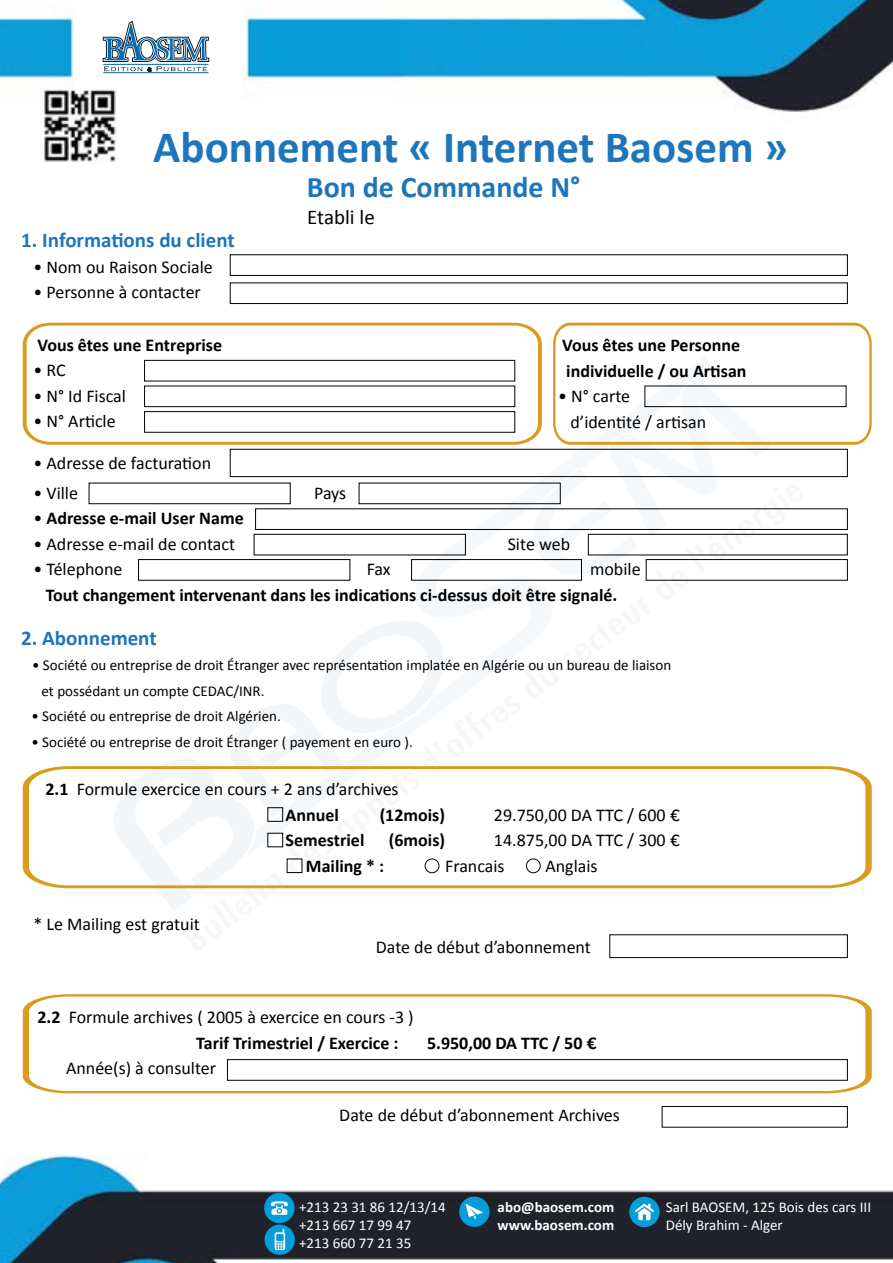
<style>
.page{position:relative;width:893px;height:1263px;background:#fff}
.page>*{position:absolute;margin:0;border:0;box-sizing:border-box;transform-origin:0 0}
.t1{font:700 45px "Calibri";color:#1d75bb}
.t2{font:700 30px "Calibri";color:#1d75bb}
.t3{font:700 21px "Calibri";color:#1d75bb}
.t4{font:21px "Calibri";color:#000}
.t5{font:18px/25.5px "Calibri";color:#000}
.t6{font:700 18px/25.5px "Calibri";color:#000}
.t7{font:15px/25.5px "Calibri";color:#000}
.t8{font:15px/18px "Calibri";color:#fff}
.t9{font:700 15px/18px "Calibri";color:#fff}
.s1{font-weight:400}
.s2{font-weight:700}
</style>
<div class="page">
<img style="left:0;top:0;width:893px;height:1263px">
<svg style="left:114px;top:618px;width:332px;height:293px"></svg>
<svg style="left:242px;top:445px;width:472px;height:321px"></svg>
<div style="left:230px;top:254px;width:618px;height:22px;border:1px solid #000"></div>
<div style="left:230px;top:449px;width:618px;height:28px;border:1px solid #000"></div>
<div style="left:230px;top:282px;width:618px;height:22px;border:1px solid #000"></div>
<div style="left:89px;top:483px;width:202px;height:21px;border:1px solid #000"></div>
<div style="left:255px;top:508px;width:593px;height:22px;border:1px solid #000"></div>
<div style="left:254px;top:534px;width:212px;height:21px;border:1px solid #000"></div>
<div style="left:138px;top:559px;width:212px;height:22px;border:1px solid #000"></div>
<div style="left:411px;top:559px;width:171px;height:22px;border:1px solid #000"></div>
<div style="left:609px;top:934px;width:239px;height:24px;border:1px solid #000"></div>
<div style="left:662px;top:1106px;width:186px;height:21px;border:1px solid #000"></div>
<div style="left:359px;top:483px;width:202px;height:21px;border:1px solid #000"></div>
<svg style="left:23px;top:323px;width:509px;height:122px"></svg>
<svg style="left:23px;top:766px;width:849px;height:122px"></svg>
<svg style="left:23px;top:994px;width:849px;height:99px"></svg>
<svg style="left:532px;top:323px;width:340px;height:252px"></svg>
<div style="left:425px;top:858px;width:14px;height:15px;border:1px solid #000;border-radius:50%"></div>
<div style="left:526px;top:858px;width:15px;height:15px;border:1px solid #000;border-radius:50%"></div>
<div style="left:287px;top:858px;width:15px;height:15px;border:1px solid #000"></div>
<div style="left:267px;top:833px;width:16px;height:14px;border:1px solid #000"></div>
<div style="left:267px;top:807px;width:16px;height:15px;border:1px solid #000"></div>
<div style="left:629px;top:1197px;width:31px;height:30px;background:#079dd9;border-radius:50%"></div>
<svg style="left:635px;top:1203px;width:19px;height:17px"></svg>
<div style="left:459px;top:1196px;width:31px;height:31px;background:#079dd9;border-radius:50%"></div>
<svg style="left:465px;top:1204px;width:18px;height:16px"></svg>
<div style="left:264px;top:1193px;width:31px;height:30px;background:#079dd9;border-radius:50%"></div>
<svg style="left:271px;top:1201px;width:17px;height:14px"></svg>
<div style="left:265px;top:1224px;width:30px;height:31px;background:#079dd9;border-radius:50%"></div>
<svg style="left:275px;top:1229px;width:10px;height:21px"></svg>
<img style="left:41px;top:88px;width:76px;height:74px">
<svg style="left:103px;top:15px;width:106px;height:69px"></svg>
<hr style="left:103px;top:72px;width:105px;height:1px;background:#036bb2">
<h1 class="t1" style="left:153px;top:115px;width:636px">Abonnement « Internet Baosem »</h1>
<h2 class="t2" style="left:307px;top:166px;width:275px">Bon de Commande N°</h2>
<p class="t4" style="left:307px;top:203px;width:69px">Etabli le</p>
<p class="t3" style="left:21px;top:225px;width:215px">1. Informations du client</p>
<p class="t5" style="left:33px;top:253px;width:181px">• Nom ou Raison Sociale</p>
<p class="t5" style="left:33px;top:279px;width:169px">• Personne à contacter</p>
<p class="t6" style="left:38px;top:332px;width:186px">Vous êtes une Entreprise</p>
<p class="t5" style="left:33px;top:357px;width:34px">• RC</p>
<p class="t5" style="left:33px;top:383px;width:94px">• N° Id Fiscal</p>
<p class="t5" style="left:33px;top:408px;width:84px">• N° Article</p>
<p class="t6" style="left:562px;top:332px;width:186px">Vous êtes une Personne individuelle / ou Artisan</p>
<p class="t5" style="left:570px;top:383px;width:137px;text-indent:-12px">• N° carte<br>d’identité / artisan</p>
<p class="t5" style="left:33px;top:450px;width:179px">• Adresse de facturation</p>
<p class="t5" style="left:33px;top:480px;width:46px">• Ville</p>
<p class="t5" style="left:314px;top:480px;width:34px">Pays</p>
<p class="t6" style="left:33px;top:505px;width:212px"><span class="s1">•</span> Adresse e-mail User Name</p>
<p class="t5" style="left:33px;top:531px;width:203px">• Adresse e-mail de contact</p>
<p class="t5" style="left:508px;top:531px;width:64px">Site web</p>
<p class="t5" style="left:33px;top:556px;width:91px">• Télephone</p>
<p class="t5" style="left:367px;top:556px;width:26px">Fax</p>
<p class="t5" style="left:590px;top:556px;width:52px">mobile</p>
<p class="t6" style="left:46px;top:582px;width:573px">Tout changement intervenant dans les indications ci-dessus doit être signalé.</p>
<p class="t3" style="left:21px;top:623px;width:137px">2. Abonnement</p>
<p class="t7" style="left:42px;top:652px;width:631px;text-indent:-9px">• Société ou entreprise de droit Étranger avec représentation implatée en Algérie ou un bureau de liaison et possédant un compte CEDAC/INR.</p>
<p class="t7" style="left:31px;top:703px;width:251px">• Société ou entreprise de droit Algérien.</p>
<p class="t7" style="left:31px;top:728px;width:383px">• Société ou entreprise de droit Étranger ( payement en euro ).</p>
<p class="t5" style="left:286px;top:776px;width:115px;text-indent:-240px"><span class="s2">2.1</span> Formule exercice en cours + 2 ans d’archives<br><span class="s2">Annuel</span></p>
<p class="t6" style="left:380px;top:801px;width:67px">(12mois)</p>
<p class="t5" style="left:494px;top:801px;width:188px">29.750,00 DA TTC / 600 €</p>
<p class="t5" style="left:33px;top:911px;width:168px">* Le Mailing est gratuit</p>
<p class="t6" style="left:286px;top:827px;width:80px">Semestriel</p>
<p class="t6" style="left:389px;top:827px;width:58px">(6mois)</p>
<p class="t5" style="left:494px;top:827px;width:188px">14.875,00 DA TTC / 300 €</p>
<p class="t6" style="left:306px;top:852px;width:80px">Mailing * :</p>
<p class="t5" style="left:445px;top:852px;width:61px">Francais</p>
<p class="t5" style="left:545px;top:852px;width:54px">Anglais</p>
<p class="t5" style="left:376px;top:934px;width:217px">Date de début d’abonnement</p>
<p class="t5" style="left:196px;top:1004px;width:219px;text-indent:-159px"><span class="s2">2.2</span> Formule archives ( 2005 à exercice en cours -3 )<br><span class="s2">Tarif Trimestriel / Exercice :</span></p>
<p class="t5" style="left:66px;top:1055px;width:152px">Année(s) à consulter</p>
<p class="t6" style="left:427px;top:1029px;width:172px">5.950,00 DA TTC / 50 €</p>
<p class="t5" style="left:339px;top:1102px;width:282px">Date de début d’abonnement Archives</p>
<p class="t8" style="left:299px;top:1197px;width:148px">+213 23 31 86 12/13/14 +213 667 17 99 47<br>+213 660 77 21 35</p>
<p class="t9" style="left:498px;top:1197px;width:118px">abo@baosem.com www.baosem.com</p>
<p class="t8" style="left:666px;top:1197px;width:207px">Sarl BAOSEM, 125 Bois des cars III<br>Dély Brahim - Alger</p>
</div>
